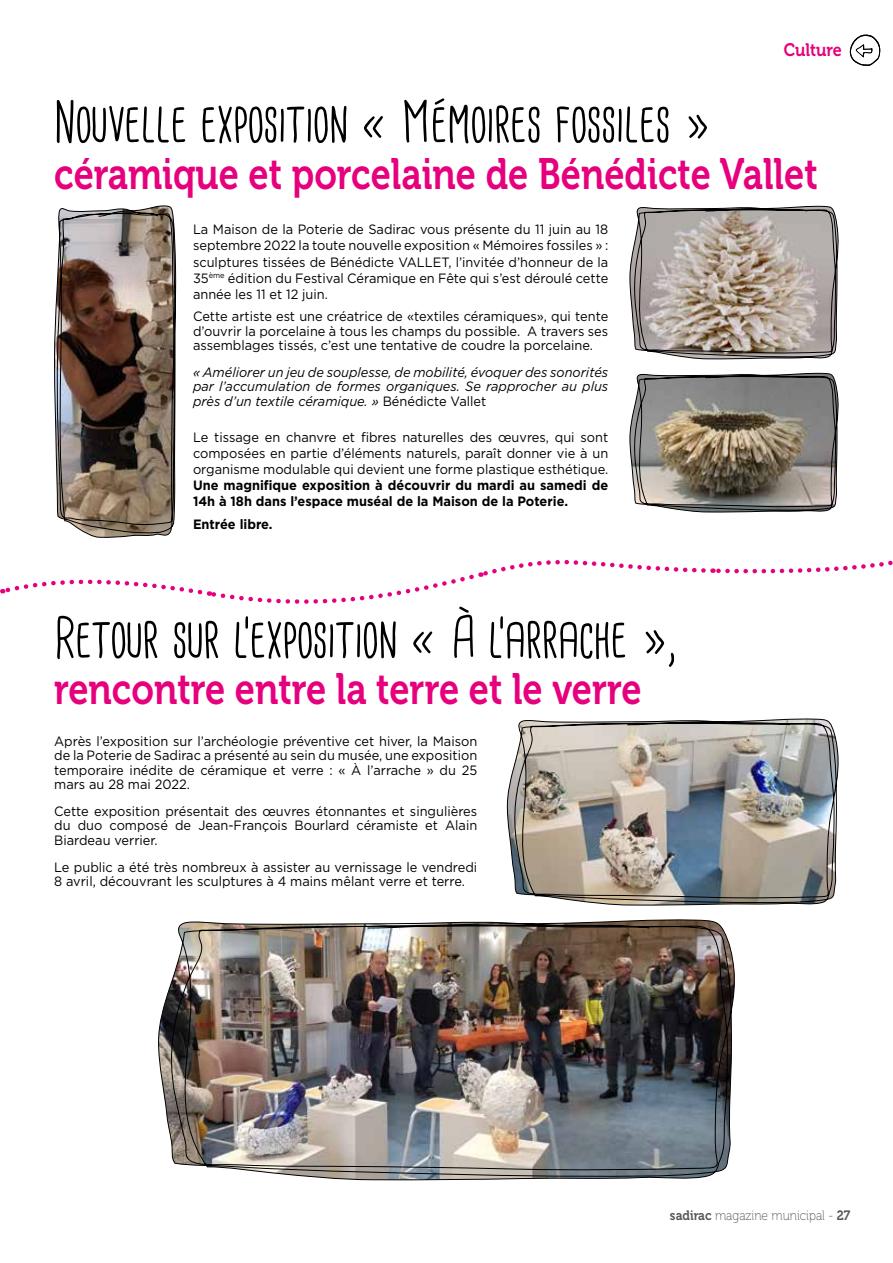
<style>
.page{position:relative;width:893px;height:1263px;background:#fff}
.page>*{position:absolute;margin:0;border:0;box-sizing:border-box;transform-origin:0 0}
.t1{font:56.25px "Cardenio Modern";color:#000}
.t2{font:43.65px "Museo 700";color:#e6007d;scale:.83 1}
.t3{font:18px "Museo 700";color:#e6007d;scale:.9 1}
.t4{font:13.5px/14.5px "Gotham";color:#000;text-align:justify;scale:.95 1}
.t5{font:italic 13.5px/14.5px "Gotham";color:#000;text-align:justify;scale:.95 1}
.t6{font:700 13.5px/16.2px "Gotham";color:#000;scale:.95 1}
.t7{font:13.5px "Museo 100";color:#575756;scale:.9 1}
.s1{font-style:normal}
.s2{font-family:"Museo 700"}
</style>
<div class="page">
<svg style="left:850px;top:34px;width:30px;height:32px"></svg>
<img style="left:54px;top:205px;width:122px;height:333px">
<svg style="left:629px;top:205px;width:210px;height:168px;background:#b2a9a2"></svg>
<img style="left:507px;top:373px;width:332px;height:533px">
<img style="left:158px;top:919px;width:577px;height:262px">
<svg style="left:1px;top:552px;width:892px;height:58px"></svg>
<h3 class="t3" style="left:784px;top:40px;width:66px">Culture</h3>
<h1 class="t1" style="left:54px;top:89px;width:660px">Nouvelle exposition « Mémoires fossiles »</h1>
<h2 class="t2" style="left:54px;top:150px;width:921px">céramique et porcelaine de Bénédicte Vallet</h2>
<p class="t4" style="left:193px;top:221px;width:439px;line-height:16.2px">La Maison de la Poterie de Sadirac vous présente du 11 juin au 18 septembre 2022 la toute nouvelle exposition « Mémoires fossiles » : sculptures tissées de Bénédicte VALLET, l’invitée d’honneur de la 35<sup>ème</sup> édition du Festival Céramique en Fête qui s’est déroulé cette année les 11 et 12 juin.</p>
<p class="t4" style="left:193px;top:309px;width:439px">Cette artiste est une créatrice de «textiles céramiques», qui tente d’ouvrir la porcelaine à tous les champs du possible. A travers ses assemblages tissés, c’est une tentative de coudre la porcelaine.</p>
<p class="t5" style="left:193px;top:364px;width:439px">« Améliorer un jeu de souplesse, de mobilité, évoquer des sonorités par l’accumulation de formes organiques. Se rapprocher au plus près d’un textile céramique. » <span class="s1">Bénédicte Vallet</span></p>
<p class="t4" style="left:193px;top:428px;width:439px;line-height:16.2px">Le tissage en chanvre et fibres naturelles des œuvres, qui sont composées en partie d’éléments naturels, paraît donner vie à un organisme modulable qui devient une forme plastique esthétique.</p>
<p class="t6" style="left:193px;top:477px;width:439px">Une magnifique exposition à découvrir du mardi au samedi de<br>14h à 18h dans l’espace muséal de la Maison de la Poterie.</p>
<p class="t6" style="left:193px;top:516px;width:85px">Entrée libre.</p>
<h1 class="t1" style="left:54px;top:605px;width:623px">Retour sur l’exposition « À l’arrache »,</h1>
<h2 class="t2" style="left:54px;top:665px;width:709px">rencontre entre la terre et le verre</h2>
<p class="t4" style="left:54px;top:733px;width:447px">Après l’exposition sur l’archéologie préventive cet hiver, la Maison de la Poterie de Sadirac a présenté au sein du musée, une exposition temporaire inédite de céramique et verre : « À l’arrache » du 25 mars au 28 mai 2022.</p>
<p class="t4" style="left:54px;top:803px;width:447px">Cette exposition présentait des œuvres étonnantes et singulières du duo composé de Jean-François Bourlard céramiste et Alain Biardeau verrier.</p>
<p class="t4" style="left:54px;top:859px;width:447px">Le public a été très nombreux à assister au vernissage le vendredi<br>8 avril, découvrant les sculptures à 4 mains mêlant verre et terre.</p>
<p class="t7" style="left:670px;top:1209px;width:202px"><span class="s2">sadirac</span> magazine municipal - <span class="s2">27</span></p>
</div>
